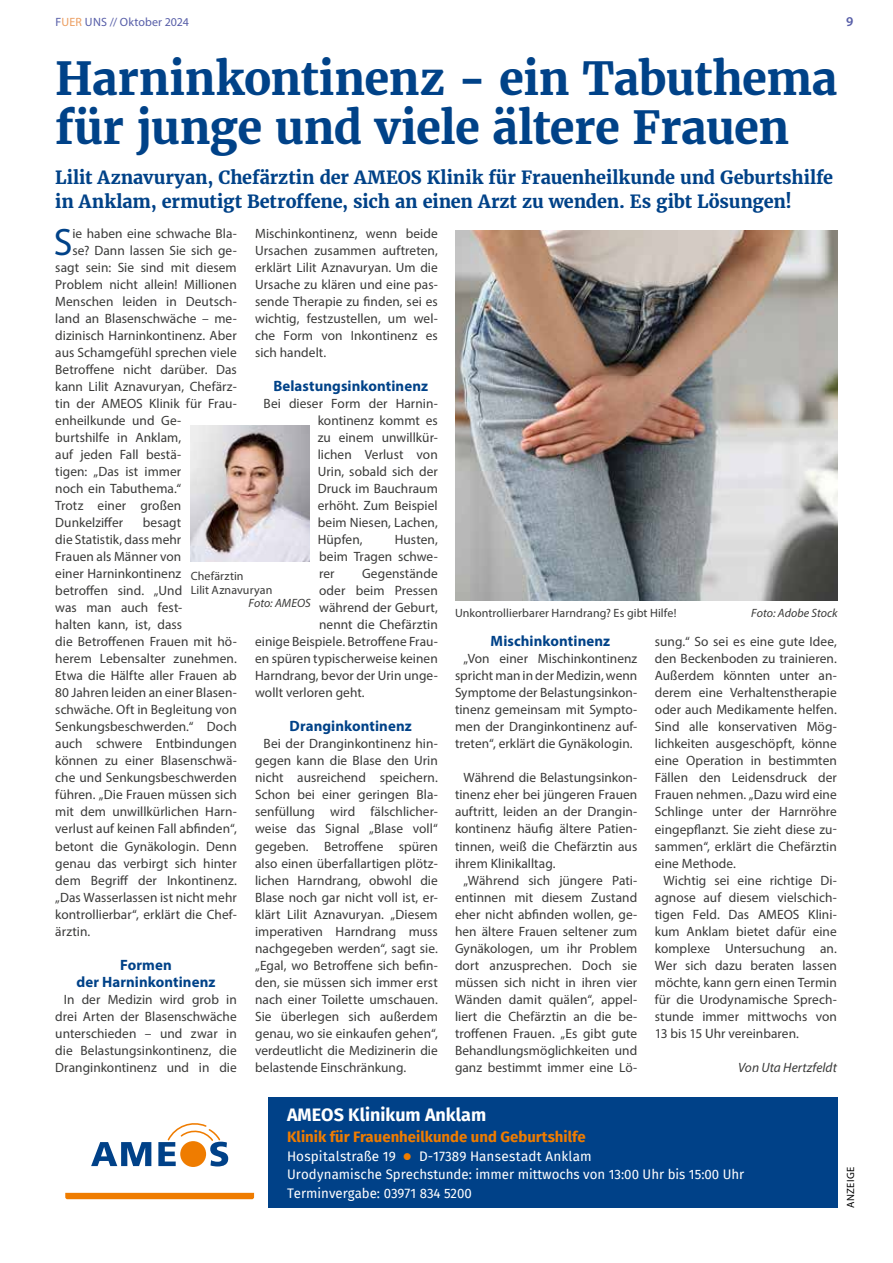
<style>
.page{position:relative;width:893px;height:1263px;background:#fff}
.page>*{position:absolute;margin:0;border:0;box-sizing:border-box;transform-origin:0 0}
.t1{font:700 45px/49.5px "Merriweather";letter-spacing:-.015em;color:#004288}
.t2{font:38.25px "Myriad Pro";color:#004288}
.t3{font:700 18px/24px "Merriweather";letter-spacing:-.005em;color:#004288}
.t4{font:700 18px "Fira Sans";color:#fff}
.t5{font:700 15px/17px "Myriad Pro";letter-spacing:.005em;color:#004288;text-align:center}
.t6{font:700 15px "Fira Sans";color:#ef7c00}
.t7{font:13.5px/17px "Myriad Pro";letter-spacing:.005em;color:#3a3a39;text-align:justify}
.t8{font:13.5px/18.8px "Fira Sans";color:#fff}
.t9{font:italic 13.5px "Myriad Pro";letter-spacing:.005em;color:#3a3a39}
.t10{font:600 13.5px "Myriad Pro";color:#575ea8}
.t11{font:12px/13.5px "Myriad Pro";letter-spacing:.01em;color:#3a3a39}
.t12{font:italic 12px "Myriad Pro";letter-spacing:.005em;color:#3a3a39}
.t13{font:12px "Myriad Pro";letter-spacing:.015em;color:#575ea8}
.t14{font:10.5px "Myriad Pro";letter-spacing:.03em;color:#000}
.s1{color:#ec9e61}
.s2{color:#ef7c00}
</style>
<div class="page">
<img style="left:455px;top:231px;width:383px;height:370px">
<div style="left:268px;top:1097px;width:570px;height:111px;background:#004188"></div>
<svg style="left:91px;top:1142px;width:60px;height:24px"></svg>
<svg style="left:158px;top:1123px;width:70px;height:43px"></svg>
<div style="left:180px;top:1141px;width:26px;height:26px;background:#ef7c00;border-radius:50%"></div>
<svg style="left:65px;top:1193px;width:189px;height:6px"></svg>
<img style="left:190px;top:426px;width:120px;height:135px">
<p class="t13" style="left:55px;top:14px;width:135px">F<span class="s1">UER</span> UNS // Oktober 2024</p>
<p class="t10" style="left:846px;top:12px;width:9px">9</p>
<h1 class="t1" style="left:55px;top:53px;width:783px">Harninkontinenz - ein Tabuthema für junge und viele ältere Frauen</h1>
<h3 class="t3" style="left:55px;top:166px;width:779px">Lilit Aznavuryan, Chefärztin der AMEOS Klinik für Frauenheilkunde und Geburtshilfe in Anklam, ermutigt Betroffene, sich an einen Arzt zu wenden. Es gibt Lösungen!</h3>
<h2 class="t2" style="left:54px;top:219px;width:20px">S</h2>
<p class="t7" style="left:72px;top:225px;width:166px">ie haben eine schwache Bla-</p>
<p class="t7" style="left:255px;top:225px;width:184px">Mischinkontinenz, wenn beide Ursachen zusammen auftreten, erklärt Lilit Aznavuryan. Um die Ursache zu klären und eine pas&shy;sende Therapie zu finden, sei es wichtig, festzustellen, um wel&shy;che Form von Inkontinenz es sich handelt.</p>
<p class="t5" style="left:273px;top:377px;width:156px">Belastungsinkontinenz</p>
<p class="t7" style="left:318px;top:395px;width:122px;text-indent:-54px">Bei dieser Form der Harnin&shy;kontinenz kommt es zu einem unwillkür&shy;lichen Verlust von Urin, sobald sich der Druck im Bauchraum erhöht. Zum Beispiel beim Niesen, Lachen, Hüpfen,</p>
<p class="t7" style="left:72px;top:242px;width:166px">se? Dann lassen Sie sich ge-</p>
<p class="t7" style="left:55px;top:259px;width:183px">sagt sein: Sie sind mit diesem</p>
<p class="t7" style="left:55px;top:276px;width:183px">Problem nicht allein! Millionen</p>
<p class="t7" style="left:55px;top:293px;width:183px">Menschen leiden in Deutsch-</p>
<p class="t7" style="left:55px;top:310px;width:183px">land an Blasenschwäche – me-</p>
<p class="t7" style="left:55px;top:327px;width:183px">dizinisch Harninkontinenz. Aber</p>
<p class="t7" style="left:55px;top:344px;width:183px">aus Schamgefühl sprechen viele</p>
<p class="t7" style="left:55px;top:361px;width:183px">Betroffene nicht darüber. Das</p>
<p class="t7" style="left:55px;top:378px;width:183px">kann Lilit Aznavuryan, Chefärz-</p>
<p class="t7" style="left:55px;top:395px;width:183px">tin der AMEOS Klinik für Frau-</p>
<p class="t7" style="left:55px;top:412px;width:128px">enheilkunde und Ge-</p>
<p class="t7" style="left:55px;top:429px;width:128px">burtshilfe in Anklam,</p>
<p class="t7" style="left:55px;top:446px;width:128px">auf jeden Fall bestä-</p>
<p class="t7" style="left:55px;top:463px;width:128px">tigen: „Das ist immer</p>
<p class="t7" style="left:55px;top:480px;width:127px">noch ein Tabuthema.“</p>
<p class="t7" style="left:55px;top:497px;width:128px">Trotz einer großen</p>
<p class="t7" style="left:55px;top:514px;width:70px">Dunkelziffer</p>
<p class="t7" style="left:55px;top:514px;width:183px;text-align:left;text-indent:88px">besagt<br>die Statistik, dass mehr<br>Frauen als Männer von<br>einer Harninkontinenz betroffen sind. „Und<br>was man auch fest-<br>halten kann, ist, dass<br>die Betroffenen Frauen mit hö&shy;herem Lebensalter zunehmen.<br>Etwa die Hälfte aller Frauen ab<br>80 Jahren leiden an einer Blasen&shy;schwäche. Oft in Begleitung von<br>Senkungsbeschwerden.“ Doch auch schwere Entbindungen können zu einer Blasenschwä&shy;che und Senkungsbeschwerden führen. „Die Frauen müssen sich mit dem unwillkürlichen Harn&shy;verlust auf keinen Fall abfinden“, betont die Gynäkologin. Denn genau das verbirgt sich hinter dem Begriff der Inkontinenz. „Das Wasserlassen ist nicht mehr kontrollierbar“, erklärt die Chef&shy;ärztin.</p>
<p class="t5" style="left:77px;top:955px;width:140px">Formen<br>der Harninkontinenz</p>
<p class="t7" style="left:55px;top:990px;width:183px;text-indent:9px">In der Medizin wird grob in drei Arten der Blasenschwäche unterschieden – und zwar in die Belastungsinkontinenz, die Dranginkontinenz und in die</p>
<p class="t7" style="left:319px;top:531px;width:120px;text-indent:76px">Husten, beim Tragen schwe&shy;rer</p>
<p class="t7" style="left:362px;top:565px;width:77px">Gegenstände</p>
<p class="t7" style="left:319px;top:582px;width:120px">oder beim Pressen</p>
<p class="t7" style="left:319px;top:599px;width:120px">während der Geburt,</p>
<p class="t7" style="left:319px;top:616px;width:120px">nennt die Chefärztin</p>
<p class="t7" style="left:255px;top:633px;width:184px">einige Beispiele. Betroffene Frau-</p>
<p class="t7" style="left:255px;top:650px;width:184px">en spüren typischerweise keinen</p>
<p class="t7" style="left:255px;top:667px;width:184px">Harndrang, bevor der Urin unge-</p>
<p class="t7" style="left:255px;top:684px;width:111px">wollt verloren geht.</p>
<p class="t5" style="left:290px;top:717px;width:124px">Dranginkontinenz</p>
<p class="t7" style="left:255px;top:735px;width:184px;text-indent:9px">Bei der Dranginkontinenz hin&shy;gegen kann die Blase den Urin nicht ausreichend speichern.<br>Schon bei einer geringen Bla&shy;senfüllung wird fälschlicher&shy;weise das Signal „Blase voll“ gegeben. Betroffene spüren also einen überfallartigen plötz&shy;lichen Harndrang, obwohl die Blase noch gar nicht voll ist, er&shy;klärt Lilit Aznavuryan. „Diesem imperativen Harndrang muss nachgegeben werden“, sagt sie. „Egal, wo Betroffene sich befin&shy;den, sie müssen sich immer erst nach einer Toilette umschauen.<br>Sie überlegen sich außerdem genau, wo sie einkaufen gehen“, verdeutlicht die Medizinerin die belastende Einschränkung.</p>
<p class="t11" style="left:191px;top:569px;width:83px">Chefärztin<br>Lilit Aznavuryan</p>
<p class="t12" style="left:249px;top:596px;width:64px">Foto: AMEOS</p>
<p class="t11" style="left:455px;top:606px;width:223px">Unkontrollierbarer Harndrang? Es gibt Hilfe!</p>
<p class="t12" style="left:751px;top:606px;width:88px">Foto: Adobe Stock</p>
<p class="t5" style="left:491px;top:632px;width:121px">Mischinkontinenz</p>
<p class="t7" style="left:455px;top:650px;width:184px;text-indent:9px">„Von einer Mischinkontinenz spricht man in der Medizin, wenn Symptome der Belastungsinkon&shy;tinenz gemeinsam mit Sympto&shy;men der Dranginkontinenz auf&shy;treten“, erklärt die Gynäkologin.</p>
<p class="t7" style="left:455px;top:769px;width:184px;text-indent:9px">Während die Belastungsinkon&shy;tinenz eher bei jüngeren Frauen auftritt, leiden an der Drangin&shy;kontinenz häufig ältere Patien&shy;tinnen, weiß die Chefärztin aus ihrem Klinikalltag.</p>
<p class="t7" style="left:455px;top:871px;width:184px;text-indent:9px">„Während sich jüngere Pati&shy;entinnen mit diesem Zustand eher nicht abfinden wollen, ge&shy;hen ältere Frauen seltener zum Gynäkologen, um ihr Problem dort anzusprechen. Doch sie müssen sich nicht in ihren vier Wänden damit quälen“, appel&shy;liert die Chefärztin an die be&shy;troffenen Frauen. „Es gibt gute Behandlungsmöglichkeiten und ganz bestimmt immer eine Lö-</p>
<p class="t7" style="left:655px;top:633px;width:183px">sung.“ So sei es eine gute Idee, den Beckenboden zu trainieren.<br>Außerdem könnten unter an&shy;derem eine Verhaltenstherapie oder auch Medikamente helfen.<br>Sind alle konservativen Mög&shy;lichkeiten ausgeschöpft, könne eine Operation in bestimmten Fällen den Leidensdruck der Frauen nehmen. „Dazu wird eine Schlinge unter der Harnröhre eingepflanzt. Sie zieht diese zu&shy;sammen“, erklärt die Chefärztin eine Methode.</p>
<p class="t7" style="left:655px;top:871px;width:183px;text-indent:9px">Wichtig sei eine richtige Di&shy;agnose auf diesem vielschich&shy;tigen Feld. Das AMEOS Klini&shy;kum Anklam bietet dafür eine komplexe Untersuchung an.<br>Wer sich dazu beraten lassen möchte, kann gern einen Termin für die Urodynamische Sprech&shy;stunde immer mittwochs von 13 bis 15 Uhr vereinbaren.</p>
<p class="t9" style="left:738px;top:1059px;width:100px">Von Uta Hertzfeldt</p>
<h3 class="t4" style="left:287px;top:1099px;width:201px">AMEOS Klinikum Anklam</h3>
<p class="t6" style="left:287px;top:1124px;width:300px">Klinik für Frauenheilkunde und Geburtshilfe</p>
<p class="t8" style="left:287px;top:1146px;width:459px">Hospitalstraße 19 <span class="s2">●</span> D-17389 Hansestadt Anklam<br>Urodynamische Sprechstunde: immer mittwochs von 13:00 Uhr bis 15:00 Uhr<br>Terminvergabe: 03971 834 5200</p>
<p class="t14" style="left:844px;top:1207px;width:42px;rotate:-90deg">ANZEIGE</p>
</div>
